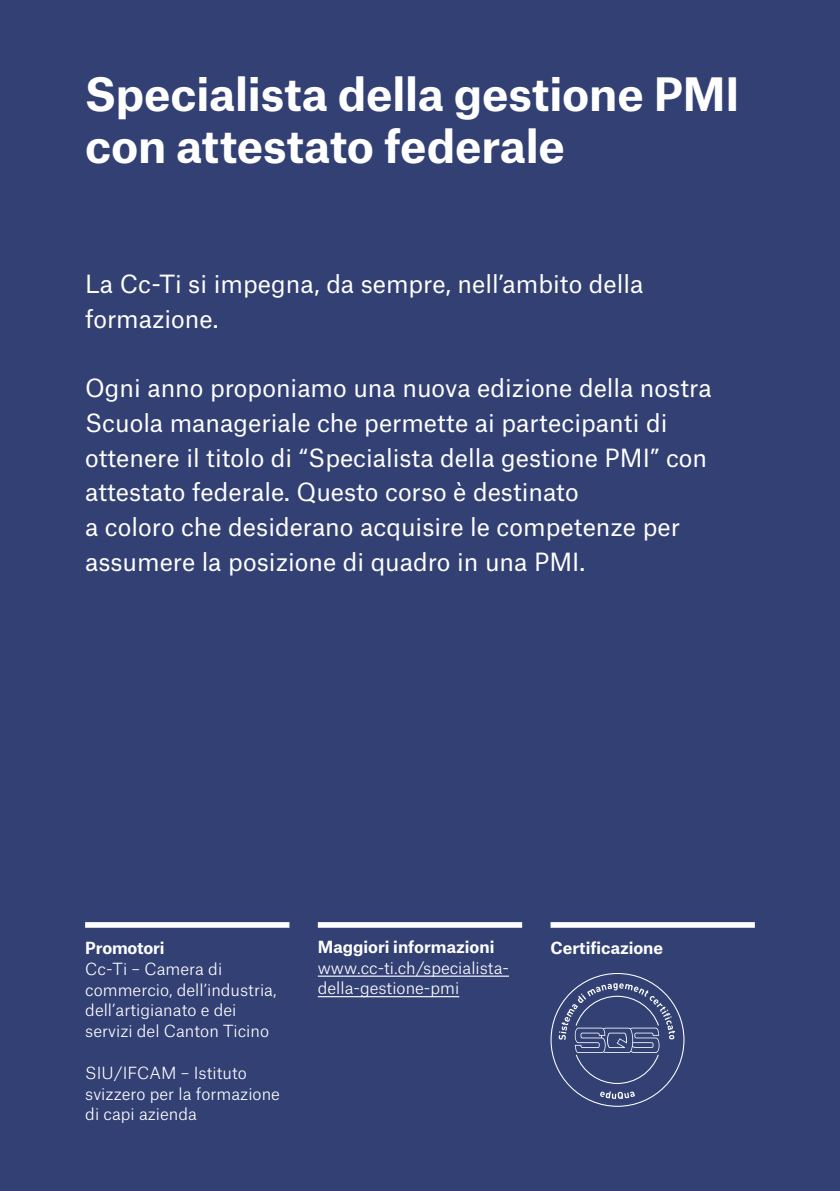
<style>
.page{position:relative;width:840px;height:1191px;background:#fff}
.page>*{position:absolute;margin:0;border:0;box-sizing:border-box;transform-origin:0 0}
.t1{font:700 44px/52px "Atlas Grotesk";letter-spacing:-.005em;color:#fff}
.t2{font:24px/34.6px "Atlas Grotesk";color:#fff}
.t3{font:300 16px/20.8px "Atlas Grotesk";color:#fff}
.t4{font:700 16px "Atlas Grotesk";color:#fff}
</style>
<div class="page">
<div style="left:0;top:0;width:839px;height:1191px;background:#324074"></div>
<div style="left:85px;top:922px;width:204px;height:5px;background:#fff"></div>
<div style="left:317px;top:922px;width:205px;height:5px;background:#fff"></div>
<hr style="left:317px;top:996px;width:142px;height:1px;background:#fff">
<hr style="left:317px;top:975px;width:191px;height:1px;background:#fff">
<div style="left:550px;top:922px;width:204px;height:5px;background:#fff"></div>
<svg style="left:550px;top:973px;width:134px;height:133px"></svg>
<h1 class="t1" style="left:85px;top:64px;width:655px">Specialista della gestione PMI con attestato federale</h1>
<p class="t2" style="left:85px;top:264px;width:559px">La Cc-Ti si impegna, da sempre, nell’ambito della formazione.</p>
<p class="t2" style="left:85px;top:368px;width:627px">Ogni anno proponiamo una nuova edizione della nostra Scuola manageriale che permette ai partecipanti di ottenere il titolo di “Specialista della gestione PMI” con attestato federale. Questo corso è destinato<br>a coloro che desiderano acquisire le competenze per assumere la posizione di quadro in una PMI.</p>
<p class="t4" style="left:85px;top:935px;width:80px">Promotori</p>
<p class="t3" style="left:85px;top:956px;width:193px">Cc-Ti – Camera di commercio, dell’industria, dell’artigianato e dei servizi del Canton Ticino</p>
<p class="t3" style="left:85px;top:1060px;width:196px">SIU/IFCAM – Istituto svizzero per la formazione di capi azienda</p>
<p class="t4" style="left:317px;top:934px;width:178px">Maggiori informazioni</p>
<p class="t3" style="left:317px;top:956px;width:192px">www.cc-ti.ch/specialista&shy;della-gestione-pmi</p>
<p class="t4" style="left:550px;top:934px;width:114px">Certificazione</p>
</div>
